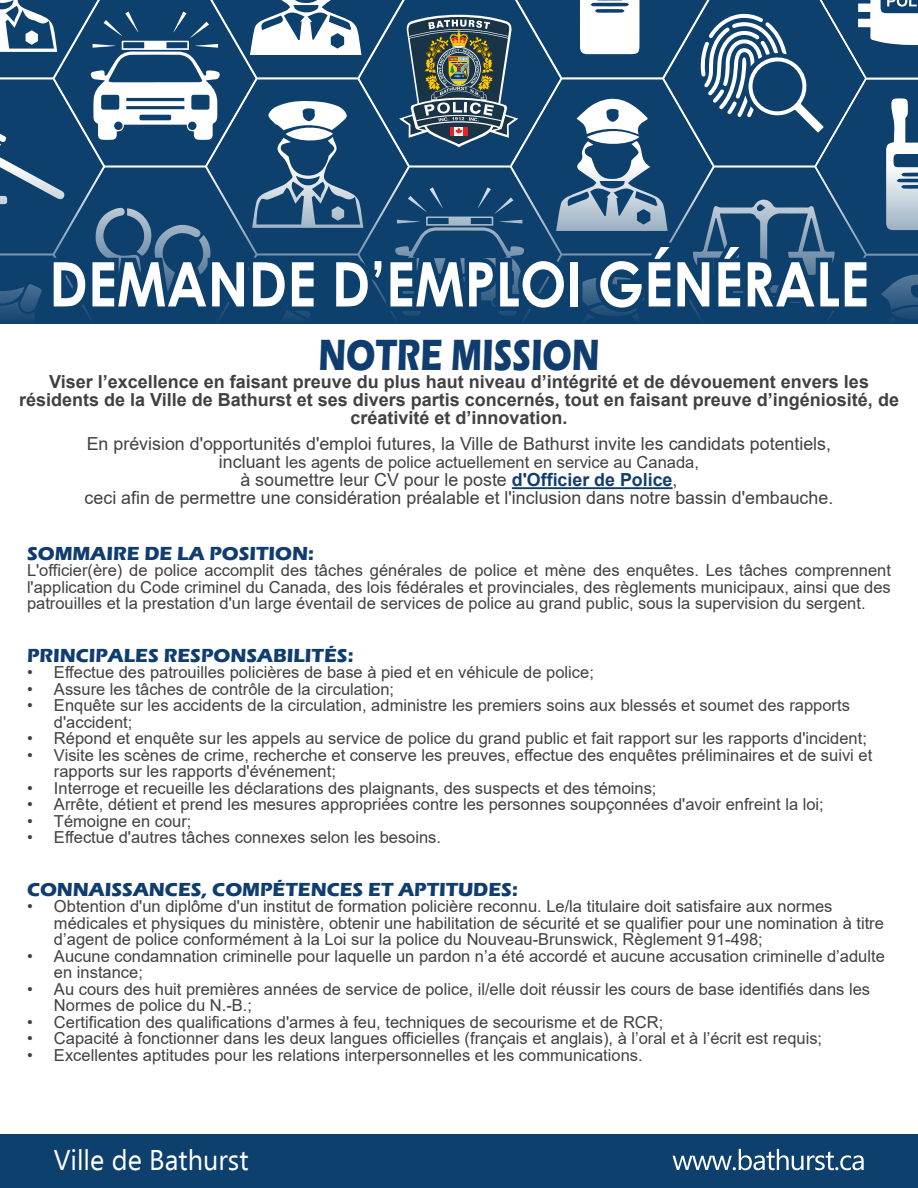
<style>
.page{position:relative;width:918px;height:1188px;background:#fff}
.page>*{position:absolute;margin:0;border:0;box-sizing:border-box;transform-origin:0 0}
.t1{font:700 61.5px "Century Gothic";color:#fff;scale:.9 1}
.t2{font:700 45px "Eras ITC";color:#103d6f;scale:.75 1}
.t3{font:28.5px "Ebrima";color:#fff;scale:.95 1}
.t4{font:700 19.5px "Eras ITC";color:#103d6f}
.t5{font:18px/18px "Arial";color:#414042;text-align:center}
.t6{font:700 18px/18px "Arial";color:#414042;text-align:center}
.t7{font:16.5px/16.5px "Arial";color:#414042}
.s1{font-size:18px}
.s2{font-weight:700;color:#103d6f}
</style>
<div class="page">
<div style="left:0;top:1134px;width:918px;height:54px;background:#0e406d"></div>
<svg style="left:673px;top:1149px;width:191px;height:21px"></svg>
<hr style="left:512px;top:487px;width:161px;height:2px;background:#103d6f">
<svg style="left:0;top:0;width:918px;height:324px;background:#315a7f"></svg>
<h1 class="t1" style="left:49px;top:237px;width:912px">DEMANDE D’EMPLOI GÉNÉRALE</h1>
<h2 class="t2" style="left:318px;top:329px;width:376px">NOTRE MISSION</h2>
<p class="t6" style="left:19px;top:373px;width:881px">Viser l’excellence en faisant preuve du plus haut niveau d’intégrité et de dévouement envers les résidents de la Ville de Bathurst et ses divers partis concernés, tout en faisant preuve d’ingéniosité, de créativité et d’innovation.</p>
<p class="t5" style="left:87px;top:435px;width:746px">En prévision d'opportunités d'emploi futures, la Ville de Bathurst invite les candidats potentiels,</p>
<p class="t7" style="left:219px;top:454px;width:481px"><span class="s1">incluant</span> les agents de police actuellement en service au Canada,</p>
<p class="t5" style="left:85px;top:471px;width:750px">à soumettre leur CV pour le poste <span class="s2">d'Officier de Police</span>,<br>ceci afin de permettre une considération préalable et l'inclusion dans notre bassin d'embauche.</p>
<p class="t4" style="left:27px;top:542px;width:288px">SOMMAIRE DE LA POSITION:</p>
<p class="t7" style="left:27px;top:562px;width:865px;text-align:justify">L'officier(ère) de police accomplit des tâches générales de police et mène des enquêtes. Les tâches comprennent l'application du Code criminel du Canada, des lois fédérales et provinciales, des règlements municipaux, ainsi que des patrouilles et la prestation d'un large éventail de services de police au grand public, sous la supervision du sergent.</p>
<p class="t4" style="left:27px;top:644px;width:328px">PRINCIPALES RESPONSABILITÉS:</p>
<p class="t7" style="left:27px;top:664px;width:568px">• Effectue des patrouilles policières de base à pied et en véhicule de police;</p>
<p class="t7" style="left:27px;top:681px;width:369px">• Assure les tâches de contrôle de la circulation;</p>
<p class="t7" style="left:54px;top:697px;width:798px;text-indent:-27px">• Enquête sur les accidents de la circulation, administre les premiers soins aux blessés et soumet des rapports d'accident;</p>
<p class="t7" style="left:27px;top:730px;width:841px">• Répond et enquête sur les appels au service de police du grand public et fait rapport sur les rapports d'incident;</p>
<p class="t7" style="left:54px;top:747px;width:820px;text-indent:-27px">• Visite les scènes de crime, recherche et conserve les preuves, effectue des enquêtes préliminaires et de suivi et rapports sur les rapports d'événement;</p>
<p class="t7" style="left:27px;top:780px;width:631px">• Interroge et recueille les déclarations des plaignants, des suspects et des témoins;</p>
<p class="t7" style="left:27px;top:796px;width:798px">• Arrête, détient et prend les mesures appropriées contre les personnes soupçonnées d'avoir enfreint la loi;</p>
<p class="t7" style="left:27px;top:813px;width:166px">• Témoigne en cour;</p>
<p class="t7" style="left:27px;top:829px;width:416px">• Effectue d'autres tâches connexes selon les besoins.</p>
<p class="t4" style="left:27px;top:878px;width:492px">CONNAISSANCES, COMPÉTENCES ET APTITUDES:</p>
<p class="t7" style="left:54px;top:898px;width:831px;text-indent:-27px">• Obtention d'un diplôme d'un institut de formation policière reconnu. Le/la titulaire doit satisfaire aux normes médicales et physiques du ministère, obtenir une habilitation de sécurité et se qualifier pour une nomination à titre d’agent de police conformément à la Loi sur la police du Nouveau-Brunswick, Règlement 91-498;</p>
<p class="t7" style="left:54px;top:948px;width:832px;text-indent:-27px">• Aucune condamnation criminelle pour laquelle un pardon n’a été accordé et aucune accusation criminelle d’adulte en instance;</p>
<p class="t7" style="left:54px;top:981px;width:818px;text-indent:-27px">• Au cours des huit premières années de service de police, il/elle doit réussir les cours de base identifiés dans les<br>Normes de police du N.-B.;</p>
<p class="t7" style="left:27px;top:1014px;width:638px">• Certification des qualifications d'armes à feu, techniques de secourisme et de RCR;</p>
<p class="t7" style="left:27px;top:1030px;width:797px">• Capacité à fonctionner dans les deux langues officielles (français et anglais), à l’oral et à l’écrit est requis;</p>
<p class="t7" style="left:27px;top:1047px;width:617px">• Excellentes aptitudes pour les relations interpersonnelles et les communications.</p>
<h3 class="t3" style="left:54px;top:1139px;width:207px">Ville de Bathurst</h3>
</div>
